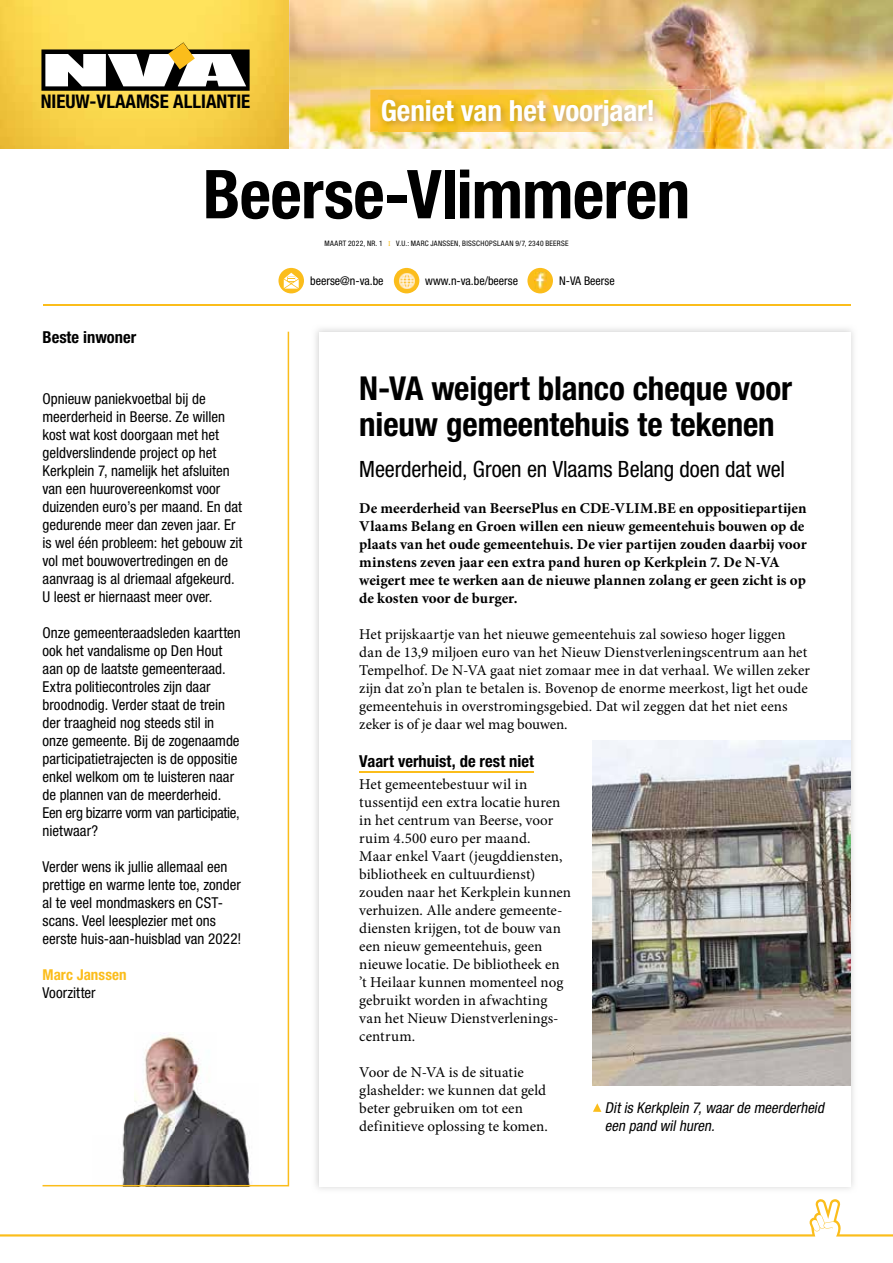
<style>
.page{position:relative;width:893px;height:1263px;background:#fff}
.page>*{position:absolute;margin:0;border:0;box-sizing:border-box;transform-origin:0 0}
.t1{font:700 condensed 67.5px "Helvetica Neue LT Std";letter-spacing:-.01em;color:#000}
.t2{font:700 condensed 33px/36px "Helvetica Neue LT Std";letter-spacing:-.005em;color:#000}
.t3{font:700 condensed 29.25px "Helvetica Neue LT Std";letter-spacing:-.005em;color:#fff}
.t4{font:condensed 22.5px "Helvetica Neue LT Std";letter-spacing:-.01em;color:#000}
.t5{font:700 condensed 18.9px "Helvetica Neue LT Std";color:#000}
.t6{font:700 condensed 16.5px "Helvetica Neue LT Std";color:#000}
.t7{font:15px/18px "Minion Pro";color:#000}
.t8{font:condensed 15px/18px "Helvetica Neue LT Std";color:#000}
.t9{font:700 15px/18px "Minion Pro";color:#000}
.t10{font:italic condensed 15px/18px "Helvetica Neue LT Std";color:#000}
.t11{font:700 condensed 15px "Helvetica Neue LT Std";letter-spacing:.005em;color:#fbbd1b}
.t12{font:condensed 12px "Helvetica Neue LT Std";color:#000}
.t13{font:condensed 7.5px "Helvetica Neue LT Std";letter-spacing:.035em;color:#000}
.s1{font-family:"Minion Pro";font-stretch:normal;color:#fbbd1b}
</style>
<div class="page">
<img style="left:315px;top:328px;width:539px;height:861px">
<div style="left:319px;top:332px;width:531px;height:854px;background:#fff"></div>
<img style="left:0;top:0;width:289px;height:149px">
<svg style="left:41px;top:42px;width:209px;height:49px"></svg>
<hr style="left:359px;top:771px;width:175px;height:1px;background:#fbbd1b">
<img style="left:592px;top:741px;width:258px;height:344px">
<img style="left:289px;top:0;width:604px;height:149px">
<img style="left:370px;top:89px;width:340px;height:43px">
<img style="left:378px;top:96px;width:283px;height:38px">
<svg style="left:43px;top:332px;width:246px;height:854px"></svg>
<svg style="left:593px;top:1103px;width:8px;height:9px"></svg>
<hr style="left:43px;top:305px;width:807px;height:1px;background:#fbbd1b">
<div style="left:394px;top:268px;width:25px;height:25px;background:#fbbd1b;border-radius:50%"></div>
<img style="left:397px;top:271px;width:19px;height:19px">
<div style="left:278px;top:268px;width:26px;height:25px;background:#fbbd1b;border-radius:50%"></div>
<svg style="left:284px;top:273px;width:15px;height:16px"></svg>
<div style="left:527px;top:268px;width:26px;height:25px;background:#fbbd1b;border-radius:50%"></div>
<img style="left:534px;top:273px;width:12px;height:16px">
<svg style="left:0;top:1199px;width:893px;height:37px"></svg>
<p class="t5" style="left:41px;top:90px;width:211px">NIEUW-VLAAMSE ALLIANTIE</p>
<h3 class="t3" style="left:381px;top:93px;width:276px">Geniet van het voorjaar!</h3>
<h1 class="t1" style="left:203px;top:153px;width:489px">Beerse-Vlimmeren</h1>
<p class="t13" style="left:325px;top:239px;width:245px">MAART 2022, NR. 1 <span class="s1">I</span> V.U.: MARC JANSSEN, BISSCHOPSLAAN 9/7, 2340 BEERSE</p>
<p class="t6" style="left:43px;top:328px;width:95px">Beste inwoner</p>
<p class="t8" style="left:43px;top:390px;width:201px">Opnieuw paniekvoetbal bij de meerderheid in Beerse. Ze willen kost wat kost doorgaan met het geldverslindende project op het<br>Kerkplein 7, namelijk het afsluiten van een huurovereenkomst voor duizenden euro’s per maand. En dat gedurende meer dan zeven jaar. Er is wel één probleem: het gebouw zit vol met bouwovertredingen en de aanvraag is al driemaal afgekeurd.<br>U leest er hiernaast meer over.</p>
<p class="t8" style="left:43px;top:624px;width:200px">Onze gemeenteraadsleden kaartten ook het vandalisme op Den Hout aan op de laatste gemeenteraad.<br>Extra politiecontroles zijn daar broodnodig. Verder staat de trein der traagheid nog steeds stil in onze gemeente. Bij de zogenaamde participatietrajecten is de oppositie enkel welkom om te luisteren naar de plannen van de meerderheid.<br>Een erg bizarre vorm van participatie, nietwaar?</p>
<p class="t8" style="left:43px;top:858px;width:200px">Verder wens ik jullie allemaal een prettige en warme lente toe, zonder al te veel mondmaskers en CST&shy;scans. Veel leesplezier met ons eerste huis-aan-huisblad van 2022!</p>
<p class="t11" style="left:43px;top:966px;width:86px">Marc Janssen</p>
<p class="t8" style="left:43px;top:984px;width:55px">Voorzitter</p>
<p class="t12" style="left:310px;top:274px;width:75px">beerse@n-va.be</p>
<p class="t12" style="left:425px;top:274px;width:94px">www.n-va.be/beerse</p>
<p class="t12" style="left:559px;top:274px;width:57px">N-VA Beerse</p>
<h2 class="t2" style="left:359px;top:370px;width:434px">N-VA weigert blanco cheque voor nieuw gemeentehuis te tekenen</h2>
<h3 class="t4" style="left:359px;top:456px;width:427px">Meerderheid, Groen en Vlaams Belang doen dat wel</h3>
<p class="t9" style="left:359px;top:499px;width:449px">De meerderheid van BeersePlus en CDE-VLIM.BE en oppositiepartijen Vlaams Belang en Groen willen een nieuw gemeentehuis bouwen op de plaats van het oude gemeentehuis. De vier partijen zouden daarbij voor minstens zeven jaar een extra pand huren op Kerkplein 7. De N-VA weigert mee te werken aan de nieuwe plannen zolang er geen zicht is op de kosten voor de burger.</p>
<p class="t7" style="left:359px;top:625px;width:452px">Het prijskaartje van het nieuwe gemeentehuis zal sowieso hoger liggen dan de 13,9 miljoen euro van het Nieuw Dienstverleningscentrum aan het Tempelhof. De N-VA gaat niet zomaar mee in dat verhaal. We willen zeker zijn dat zo’n plan te betalen is. Bovenop de enorme meerkost, ligt het oude gemeentehuis in overstromingsgebied. Dat wil zeggen dat het niet eens zeker is of je daar wel mag bouwen.</p>
<p class="t6" style="left:359px;top:751px;width:176px">Vaart verhuist, de rest niet</p>
<p class="t7" style="left:359px;top:775px;width:213px">Het gemeentebestuur wil in tussentijd een extra locatie huren in het centrum van Beerse, voor ruim 4.500 euro per maand.<br>Maar enkel Vaart (jeugddiensten, bibliotheek en cultuurdienst) zouden naar het Kerkplein kunnen verhuizen. Alle andere gemeente&shy;diensten krijgen, tot de bouw van een nieuw gemeentehuis, geen nieuwe locatie. De bibliotheek en<br>’t Heilaar kunnen momenteel nog gebruikt worden in afwachting van het Nieuw Dienstverlenings&shy;centrum.</p>
<p class="t7" style="left:359px;top:1063px;width:190px">Voor de N-VA is de situatie glashelder: we kunnen dat geld beter gebruiken om tot een definitieve oplossing te komen.</p>
<p class="t10" style="left:605px;top:1098px;width:224px">Ditis Kerkplein 7,waarde meerderheid een pand wilhuren.</p>
</div>
